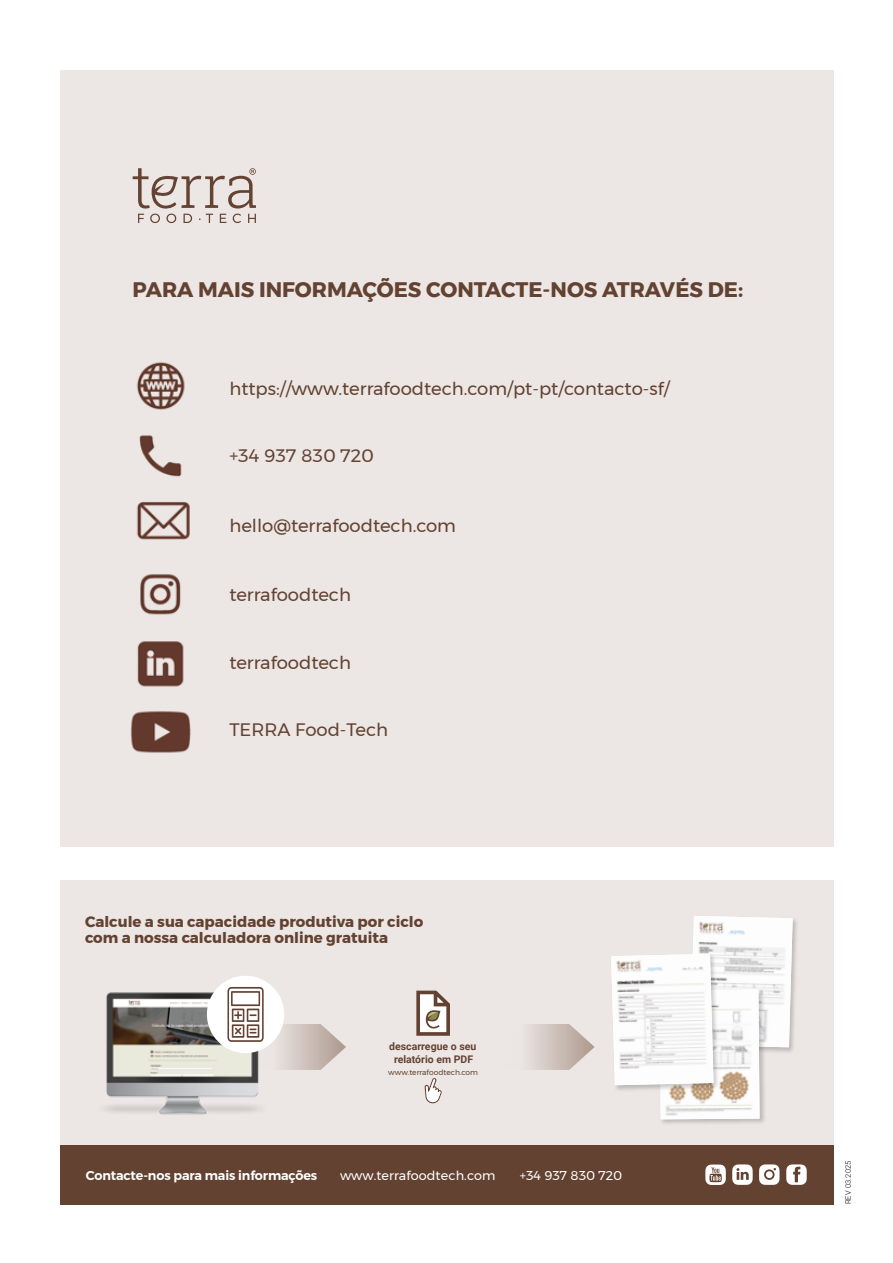
<style>
.page{position:relative;width:893px;height:1263px;background:#fff}
.page>*{position:absolute;margin:0;border:0;box-sizing:border-box;transform-origin:0 0}
.t1{font:700 21px "Montserrat";color:#634232}
.t2{font:18px "Montserrat";color:#634232}
.t3{font:700 15px/16.5px "Montserrat";color:#634232}
.t4{font:12.75px "Montserrat";letter-spacing:.005em;color:#fff}
.t5{font:600 12.75px "Montserrat";letter-spacing:-.01em;color:#fff}
.t6{font:700 10.5px/12.6px "Roboto";color:#634232;text-align:center}
.t7{font:7.5px "Montserrat";color:#634232}
.t8{font:300 7.5px "Roboto";letter-spacing:.03em;color:#000}
</style>
<div class="page">
<div style="left:60px;top:880px;width:773px;height:281px;background:#ece7e4"></div>
<div style="left:60px;top:70px;width:773px;height:776px;background:#ece7e4"></div>
<svg style="left:133px;top:168px;width:123px;height:55px"></svg>
<div style="left:689px;top:914px;width:111px;height:140px;background:#000;opacity:.2"></div>
<div style="left:659px;top:988px;width:107px;height:138px;background:#000;opacity:.2"></div>
<svg style="left:616px;top:916px;width:177px;height:203px"></svg>
<img style="left:611px;top:954px;width:102px;height:131px">
<img style="left:105px;top:976px;width:164px;height:139px">
<div style="left:207px;top:976px;width:77px;height:77px;background:#fff;border-radius:50%"></div>
<svg style="left:227px;top:987px;width:119px;height:83px"></svg>
<img style="left:131px;top:362px;width:60px;height:391px">
<div style="left:60px;top:1145px;width:773px;height:59px;background:#634232"></div>
<svg style="left:759px;top:1164px;width:20px;height:21px"></svg>
<svg style="left:705px;top:1164px;width:21px;height:21px"></svg>
<svg style="left:732px;top:1164px;width:21px;height:21px"></svg>
<svg style="left:786px;top:1164px;width:21px;height:21px"></svg>
<svg style="left:425px;top:1078px;width:17px;height:25px"></svg>
<svg style="left:416px;top:991px;width:34px;height:45px;background:#b7a89f"></svg>
<svg style="left:529px;top:1024px;width:66px;height:46px"></svg>
<p class="t1" style="left:133px;top:273px;width:612px">PARA MAIS INFORMAÇÕES CONTACTE-NOS ATRAVÉS DE:</p>
<p class="t2" style="left:229px;top:375px;width:442px">https://www.terrafoodtech.com/pt-pt/contacto-sf/</p>
<p class="t2" style="left:229px;top:442px;width:146px">+34 937 830 720</p>
<p class="t2" style="left:229px;top:511px;width:228px">hello@terrafoodtech.com</p>
<p class="t2" style="left:229px;top:581px;width:123px">terrafoodtech</p>
<p class="t2" style="left:229px;top:649px;width:123px">terrafoodtech</p>
<p class="t2" style="left:229px;top:716px;width:160px">TERRA Food-Tech</p>
<p class="t3" style="left:85px;top:913px;width:340px">Calcule a sua capacidade produtiva por ciclo com a nossa calculadora online gratuita</p>
<p class="t6" style="left:389px;top:1039px;width:89px">descarregue o seu relatório em PDF</p>
<p class="t7" style="left:388px;top:1066px;width:91px">www.terrafoodtech.com</p>
<p class="t5" style="left:86px;top:1165px;width:233px">Contacte-nos para mais informações</p>
<p class="t4" style="left:340px;top:1165px;width:157px">www.terrafoodtech.com</p>
<p class="t4" style="left:520px;top:1165px;width:104px">+34 937 830 720</p>
<p class="t8" style="left:843px;top:1204px;width:45px;rotate:-90deg">REV 03.2025</p>
</div>
